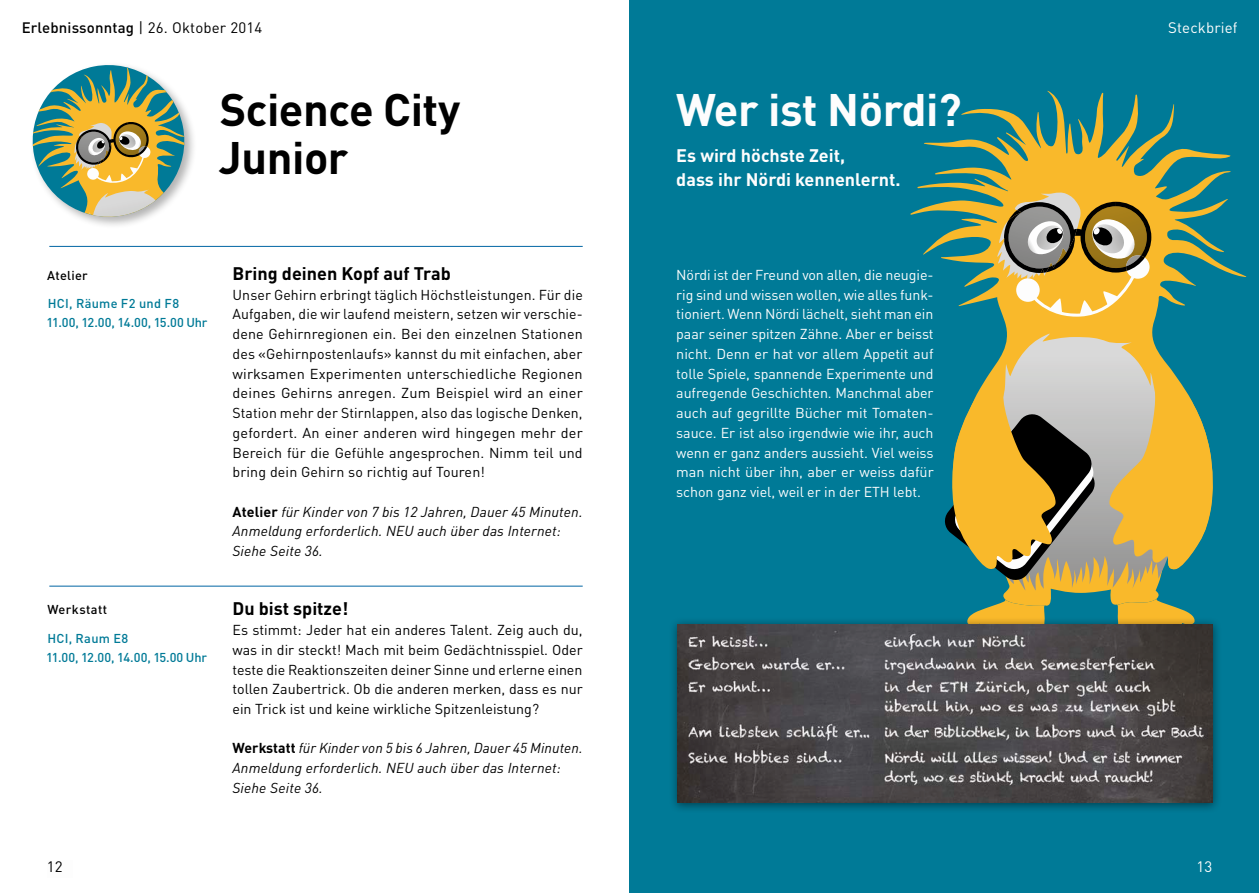
<style>
.page{position:relative;width:1259px;height:893px;background:#fff}
.page>*{position:absolute;margin:0;border:0;box-sizing:border-box;transform-origin:0 0}
.t1{font:700 45px/48px "DIN Pro";letter-spacing:-.01em;color:#000}
.t2{font:700 45px "DIN Pro";letter-spacing:-.01em;color:#fdfdfd}
.t3{font:700 18px/24px "DIN Pro";color:#fdfdfd}
.t4{font:700 18px "DIN Pro";color:#000}
.t5{font:500 15px "DIN Pro";letter-spacing:.01em;color:#000}
.t6{font:15px "DIN Pro";letter-spacing:.01em;color:#fdfdfd}
.t7{font:15px "DIN Pro";color:#000}
.t8{font:14.25px/19.6px "DIN Pro";color:#000;text-align:justify}
.t9{font:14.25px/19.6px "DIN Pro";letter-spacing:-.005em;color:#fdfdfd;text-align:justify}
.t10{font:italic 14.25px/19.6px "DIN Pro";letter-spacing:.01em;color:#000}
.t11{font:500 12.75px/18.8px "DIN Pro";letter-spacing:.01em;color:#007a97}
.t12{font:500 12.75px "DIN Pro";letter-spacing:.025em;color:#000}
.s1{font-weight:400}
.s2{font-weight:700;font-style:normal}
</style>
<div class="page">
<div style="left:629px;top:0;width:630px;height:893px;background:#007a97"></div>
<div style="left:29px;top:61px;width:168px;height:168px;background:#000;opacity:.3"></div>
<svg style="left:29px;top:61px;width:162px;height:162px"></svg>
<hr style="left:49px;top:246px;width:534px;height:1px;background:#0065a3">
<hr style="left:49px;top:586px;width:534px;height:1px;background:#0065a3">
<svg style="left:969px;top:606px;width:76px;height:11px"></svg>
<svg style="left:1117px;top:606px;width:77px;height:11px"></svg>
<svg style="left:910px;top:91px;width:336px;height:515px"></svg>
<svg style="left:981px;top:334px;width:190px;height:257px;background:#c2bc92"></svg>
<svg style="left:1109px;top:393px;width:105px;height:178px;background:#ceb159"></svg>
<svg style="left:943px;top:393px;width:153px;height:189px;background:#998e55"></svg>
<svg style="left:997px;top:192px;width:154px;height:125px;background:#c2a359"></svg>
<div style="left:669px;top:617px;width:553px;height:197px;background:#000;opacity:.48"></div>
<img style="left:677px;top:624px;width:535px;height:179px">
<p class="t5" style="left:22px;top:15px;width:242px">Erlebnissonntag <span class="s1">| 26. Oktober 2014</span></p>
<h1 class="t1" style="left:219px;top:80px;width:243px">Science City<br>Junior</h1>
<p class="t12" style="left:47px;top:265px;width:42px">Atelier</p>
<p class="t11" style="left:47px;top:292px;width:162px">HCI, Räume F2 und F8<br>11.00, 12.00, 14.00, 15.00 Uhr</p>
<p class="t12" style="left:47px;top:599px;width:61px">Werkstatt</p>
<p class="t11" style="left:46px;top:628px;width:163px">HCI, Raum E8<br>11.00, 12.00, 14.00, 15.00 Uhr</p>
<p class="t4" style="left:232px;top:258px;width:220px">Bring deinen Kopf auf Trab</p>
<p class="t8" style="left:232px;top:283px;width:352px">Unser Gehirn erbringt täglich Höchstleistungen. Für die Aufgaben, die wir laufend meistern, setzen wir verschie&shy;dene Gehirnregionen ein. Bei den einzelnen Stationen des «Gehirnpostenlaufs» kannst du mit einfachen, aber wirksamen Experimenten unterschiedliche Regionen deines Gehirns anregen. Zum Beispiel wird an einer Station mehr der Stirnlappen, also das logische Denken, gefordert. An einer anderen wird hingegen mehr der Bereich für die Gefühle angesprochen. Nimm teil und bring dein Gehirn so richtig auf Touren!</p>
<p class="t10" style="left:232px;top:500px;width:352px"><span class="s2">Atelier</span> für Kinder von 7 bis 12 Jahren, Dauer 45 Minuten.<br>Anmeldung erforderlich. NEU auch über das Internet:<br>Siehe Seite 36.</p>
<p class="t4" style="left:232px;top:594px;width:117px">Du bist spitze!</p>
<p class="t8" style="left:232px;top:619px;width:352px">Es stimmt: Jeder hat ein anderes Talent. Zeig auch du, was in dir steckt! Mach mit beim Gedächtnisspiel. Oder teste die Reaktionszeiten deiner Sinne und erlerne einen tollen Zaubertrick. Ob die anderen merken, dass es nur ein Trick ist und keine wirkliche Spitzenleistung?</p>
<p class="t10" style="left:232px;top:737px;width:352px"><span class="s2">Werkstatt</span> für Kinder von 5 bis 6 Jahren, Dauer 45 Minuten.<br>Anmeldung erforderlich. NEU auch über das Internet:<br>Siehe Seite 36.</p>
<p class="t7" style="left:47px;top:854px;width:17px">12</p>
<h1 class="t2" style="left:676px;top:72px;width:287px">Wer ist Nördi?</h1>
<p class="t3" style="left:676px;top:141px;width:226px">Es wird höchste Zeit,<br>dass ihr Nördi kennenlernt.</p>
<p class="t9" style="left:676px;top:264px;width:259px">Nördi ist der Freund von allen, die neugie&shy;rig sind und wissen wollen, wie alles funk&shy;tioniert. Wenn Nördi lächelt, sieht man ein paar seiner spitzen Zähne. Aber er beisst nicht. Denn er hat vor allem Appetit auf tolle Spiele, spannende Experimente und aufregende Geschichten. Manchmal aber auch auf gegrillte Bücher mit Tomaten&shy;sauce. Er ist also irgendwie wie ihr, auch wenn er ganz anders aussieht. Viel weiss man nicht über ihn, aber er weiss dafür schon ganz viel, weil er in der ETH lebt.</p>
<p class="t6" style="left:1168px;top:16px;width:71px">Steckbrief</p>
<p class="t6" style="left:1196px;top:854px;width:17px">13</p>
</div>
